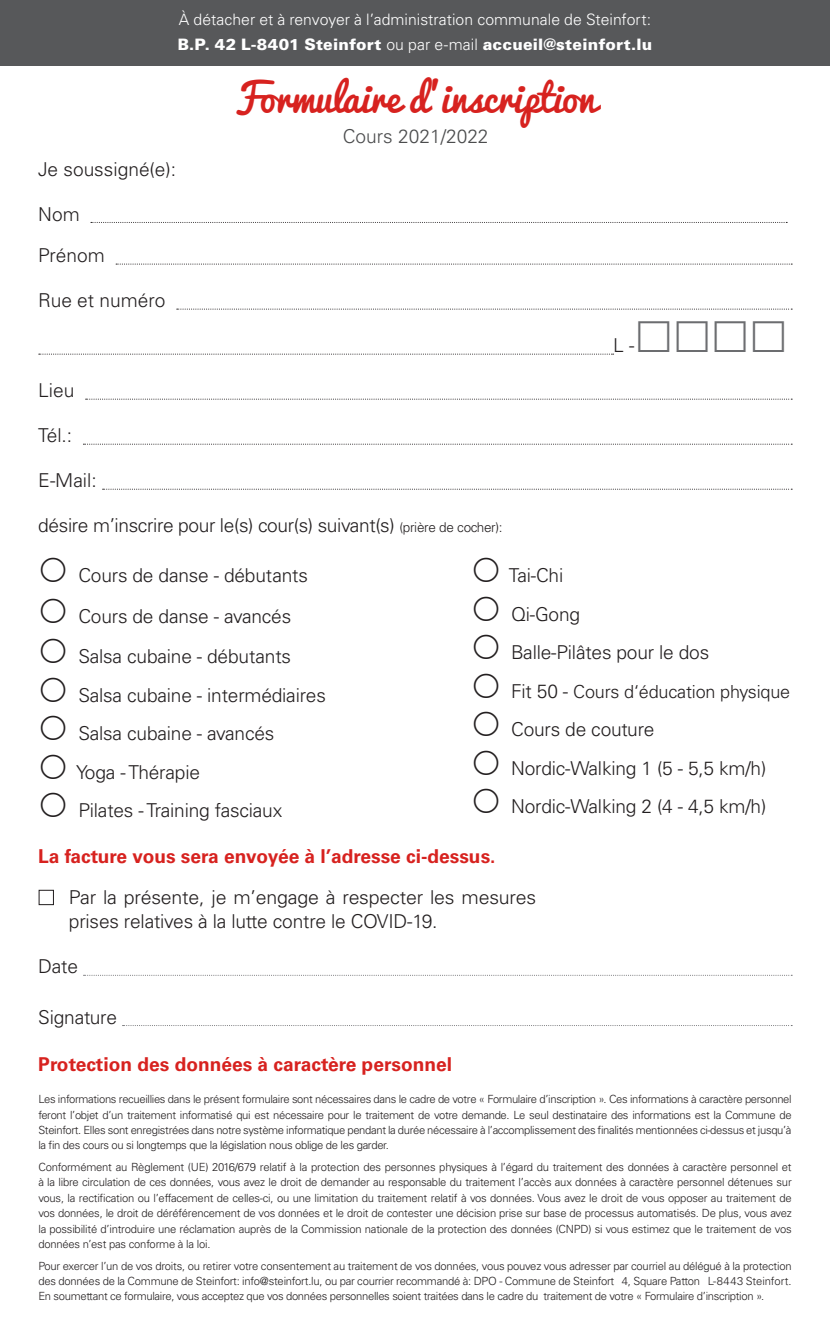
<style>
.page{position:relative;width:830px;height:1340px;background:#fff}
.page>*{position:absolute;margin:0;border:0;box-sizing:border-box;transform-origin:0 0}
.t1{font:38.25px "Pacifico";letter-spacing:-.01em;color:#d7221f}
._1-Texte_allemand{font:300 19.12px/24.8px "Univers";letter-spacing:-.01em;color:#231f20}
.t2{font:300 19.12px "Univers LT Std";letter-spacing:-.02em;color:#231f20}
.t3{font:700 19.12px "Univers LT Std";color:#d7221f}
.t4{font:300 19.12px "Univers LT Std";color:#231f20}
.t5{font:300 19.12px "Univers LT Std";color:#4b4c4d}
._1-Texte_allemand-2{font:300 18px "Univers";letter-spacing:-.01em;color:#231f20}
._1-Texte_fr{font:300 15.75px/24.8px "Univers LT Std";color:#fff}
.t6{font:300 11.25px/15.3px "Univers";letter-spacing:-.03em;color:#231f20;text-align:justify}
.s1{font-weight:900}
.s2{font-size:13.5px}
.s3{font-size:19.12px}
</style>
<div class="page">
<div style="left:0;top:0;width:829px;height:66px;background:#57585a"></div>
<svg style="left:91px;top:222px;width:695px;height:1px"></svg>
<svg style="left:116px;top:263px;width:674px;height:1px"></svg>
<svg style="left:177px;top:308px;width:612px;height:1px"></svg>
<svg style="left:39px;top:353px;width:574px;height:1px"></svg>
<svg style="left:86px;top:398px;width:703px;height:1px"></svg>
<svg style="left:83px;top:443px;width:706px;height:1px"></svg>
<svg style="left:102px;top:488px;width:687px;height:1px"></svg>
<svg style="left:122px;top:1025px;width:669px;height:1px"></svg>
<svg style="left:83px;top:974px;width:706px;height:1px"></svg>
<div style="left:39px;top:889px;width:15px;height:16px;border:1px solid #231f20"></div>
<p class="_1-Texte_fr" style="left:178px;top:7px;width:476px">À détacher et à renvoyer à l’administration communale de Steinfort:<br><span class="s1">B.P. 42 L-8401 Steinfort</span> ou par e-mail <span class="s1">accueil@steinfort.lu</span></p>
<p class="t4" style="left:38px;top:157px;width:139px">Je soussigné(e):</p>
<p class="t2" style="left:38px;top:202px;width:43px">Nom</p>
<p class="t2" style="left:38px;top:244px;width:68px">Prénom</p>
<p class="t4" style="left:38px;top:289px;width:129px">Rue et numéro</p>
<p class="t1" style="left:234px;top:65px;width:363px">Formulaire d’inscription</p>
<p class="t5" style="left:342px;top:125px;width:147px">Cours 2021/2022</p>
<p class="t2" style="left:38px;top:379px;width:38px">Lieu</p>
<p class="t2" style="left:38px;top:424px;width:35px">Tél.:</p>
<p class="t2" style="left:38px;top:469px;width:60px">E-Mail:</p>
<p class="t2" style="left:38px;top:514px;width:465px">désire m’inscrire pour le(s) cour(s) suivant(s) <span class="s2">(prière de cocher):</span></p>
<p class="t2" style="left:612px;top:334px;width:23px">L -</p>
<p class="_1-Texte_allemand" style="left:78px;top:563px;width:231px">Cours de danse - débutants</p>
<p class="_1-Texte_allemand" style="left:78px;top:603px;width:214px">Cours de danse - avancés</p>
<p class="_1-Texte_allemand" style="left:78px;top:644px;width:214px">Salsa cubaine - débutants</p>
<p class="_1-Texte_allemand" style="left:78px;top:682px;width:249px">Salsa cubaine - intermédiaires</p>
<p class="_1-Texte_allemand" style="left:78px;top:721px;width:197px">Salsa cubaine - avancés</p>
<p class="_1-Texte_allemand" style="left:76px;top:759px;width:125px">Yoga - Thérapie</p>
<p class="_1-Texte_allemand" style="left:78px;top:797px;width:205px">Pilates - Training fasciaux</p>
<p class="t3" style="left:38px;top:844px;width:458px">La facture vous sera envoyée à l’adresse ci-dessus.</p>
<p class="_1-Texte_allemand" style="left:508px;top:563px;width:56px">Tai-Chi</p>
<p class="_1-Texte_allemand" style="left:511px;top:601px;width:71px">Qi-Gong</p>
<p class="_1-Texte_allemand" style="left:511px;top:640px;width:200px">Balle-Pilâtes pour le dos</p>
<p class="_1-Texte_allemand-2" style="left:511px;top:680px;width:280px"><span class="s3">Fit 50 -</span> Cours d‘éducation physique</p>
<p class="_1-Texte_allemand" style="left:511px;top:717px;width:145px">Cours de couture</p>
<p class="_1-Texte_allemand" style="left:511px;top:755px;width:256px">Nordic-Walking 1 (5 - 5,5 km/h)</p>
<p class="_1-Texte_allemand" style="left:511px;top:794px;width:256px">Nordic-Walking 2 (4 - 4,5 km/h)</p>
<p class="_1-Texte_allemand" style="left:69px;top:884px;width:468px">Par la présente, je m’engage à respecter les mesures prises relatives à la lutte contre le COVID-19.</p>
<p class="_1-Texte_allemand" style="left:38px;top:954px;width:41px">Date</p>
<p class="_1-Texte_allemand" style="left:38px;top:1004px;width:80px">Signature</p>
<p class="t3" style="left:38px;top:1053px;width:415px">Protection des données à caractère personnel</p>
<p class="t6" style="left:38px;top:1091px;width:754px">Les informations recueillies dans le présent formulaire sont nécessaires dans le cadre de votre « Formulaire d’inscription ». Ces informations à caractère personnel feront l’objet d’un traitement informatisé qui est nécessaire pour le traitement de votre demande. Le seul destinataire des informations est la Commune de Steinfort. Elles sont enregistrées dans notre système informatique pendant la durée nécessaire à l’accomplissement des finalités mentionnées ci-dessus et jusqu’à la fin des cours ou si longtemps que la législation nous oblige de les garder.</p>
<p class="t6" style="left:38px;top:1159px;width:754px">Conformément au Règlement (UE) 2016/679 relatif à la protection des personnes physiques à l’égard du traitement des données à caractère personnel et à la libre circulation de ces données, vous avez le droit de demander au responsable du traitement l’accès aux données à caractère personnel détenues sur vous, la rectification ou l’effacement de celles-ci, ou une limitation du traitement relatif à vos données. Vous avez le droit de vous opposer au traitement de vos données, le droit de déréférencement de vos données et le droit de contester une décision prise sur base de processus automatisés. De plus, vous avez la possibilité d’introduire une réclamation auprès de la Commission nationale de la protection des données (CNPD) si vous estimez que le traitement de vos données n’est pas conforme à la loi.</p>
<p class="t6" style="left:38px;top:1257px;width:754px">Pour exercer l’un de vos droits, ou retirer votre consentement au traitement de vos données, vous pouvez vous adresser par courriel au délégué à la protection des données de la Commune de Steinfort: info@steinfort.lu, ou par courrier recommandé à: DPO - Commune de Steinfort 4, Square Patton L-8443 Steinfort.<br>En soumettant ce formulaire, vous acceptez que vos données personnelles soient traitées dans le cadre du traitement de votre « Formulaire d’inscription ».</p>
</div>
